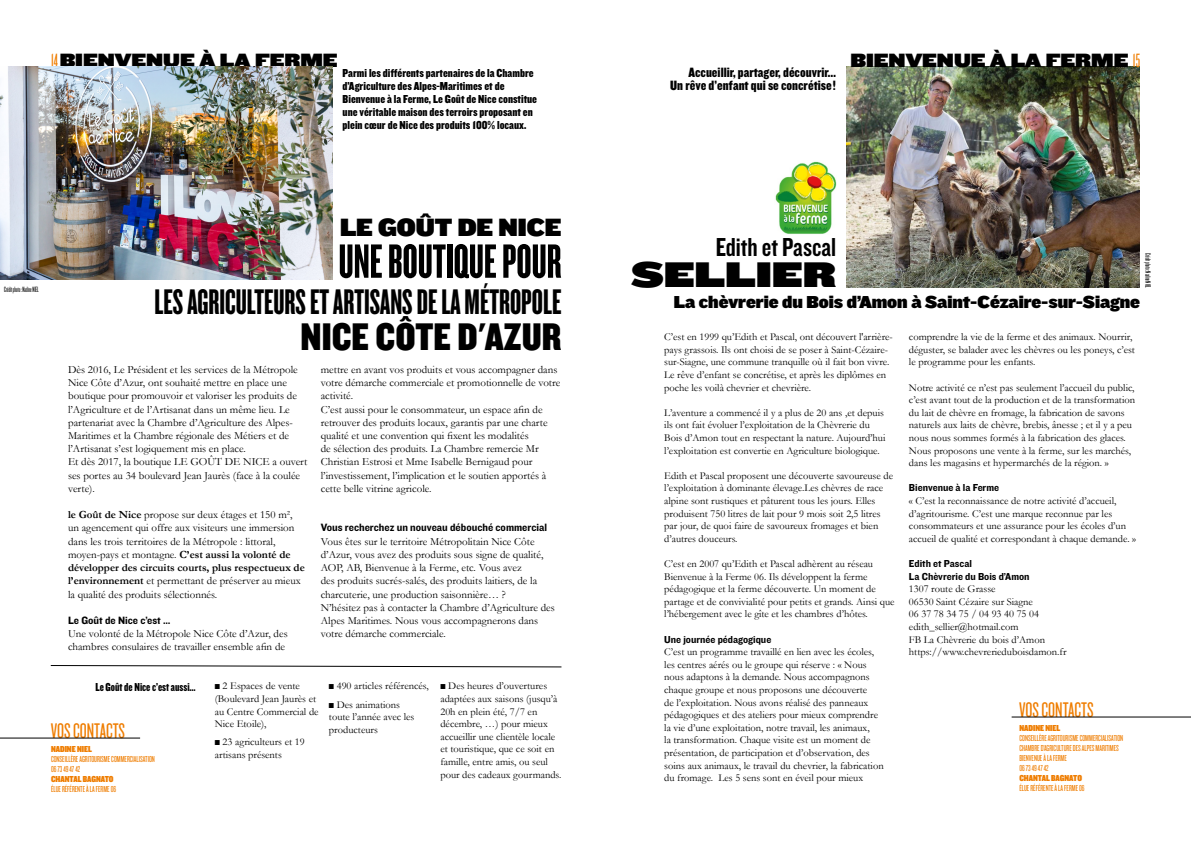
<style>
.page{position:relative;width:1191px;height:842px;background:#fff}
.page>*{position:absolute;margin:0;border:0;box-sizing:border-box;transform-origin:0 0}
.t1{font:50px "Knockout HTF67 Full Bantamwt";color:#000}
.t2{font:40px "Knockout HTF70 Full Welterwt";color:#000}
.t3{font:37px "Knockout HTF67 Full Bantamwt";color:#000}
.t4{font:37px "Knockout HTF94 Ultmt Sumo";color:#000}
.t5{font:27px "Knockout HTF49 Liteweight";color:#000}
.t6{font:26px "Knockout HTF92 Ultmt Cruiserwt";color:#000}
.t7{font:22px "Knockout HTF27 Junior Bantamwt";color:#ef7d00}
.t8{font:20px "Knockout HTF93 Ultmt Heviwt";color:#000}
.t9{font:18px "Knockout HTF92 Ultmt Cruiserwt";color:#000}
.t10{font:14px/13px "Knockout HTF70 Full Welterwt";color:#000;text-align:right}
.t11{font:12px/13px "Knockout HTF70 Full Welterwt";color:#000}
.t12{font:12px "Knockout HTF69 Full Liteweight";color:#000}
.t13{font:11px/13.2px "Garamond";color:#000}
.t14{font:11px "Knockout HTF51 Middleweight";color:#000}
.t15{font:10.5px/12.6px "Garamond";color:#000}
.t16{font:10.5px/12.6px "Knockout HTF51 Middleweight";color:#000}
.t17{font:9px/10px "Knockout HTF27 Junior Bantamwt";color:#ef7d00}
.t18{font:9px "Knockout HTF90 Ultmt Welterwt";color:#ef7d00}
.t19{font:8px "Knockout HTF26 Junior Flyweight";color:#000}
.s1{font-family:"Knockout HTF26 Junior Flyweight";color:#ef7d00}
.s2{font-weight:700}
.s3{font-family:"Knockout HTF94 Ultmt Sumo"}
</style>
<div class="page">
<img style="left:0;top:67px;width:333px;height:212px">
<hr style="left:0;top:738px;width:140px;height:1px;background:#000">
<svg style="left:50px;top:665px;width:512px;height:2px"></svg>
<img style="left:846px;top:67px;width:294px;height:221px">
<hr style="left:1011px;top:717px;width:180px;height:1px;background:#000">
<img style="left:775px;top:161px;width:61px;height:73px">
<h3 class="t8" style="left:51px;top:49px;width:288px"><span class="s1">14</span> BIENVENUE À LA FERME</h3>
<p class="t11" style="left:342px;top:67px;width:196px">Parmi les différents partenaires de la Chambre d’Agriculture des Alpes-Maritimes et de Bienvenue à la Ferme, Le Goût de Nice constitue une véritable maison des terroirs proposant en plein cœur de Nice des produits 100% locaux.</p>
<p class="t19" style="left:4px;top:286px;width:36px">Crédit photo : Nadine NIEL</p>
<h3 class="t6" style="left:340px;top:213px;width:223px">LE GOÛT DE NICE</h3>
<h1 class="t1" style="left:338px;top:236px;width:224px">UNE BOUTIQUE POUR</h1>
<h3 class="t3" style="left:155px;top:283px;width:408px">LES AGRICULTEURS ET ARTISANS DE LA MÉTROPOLE</h3>
<h2 class="t2" style="left:301px;top:315px;width:262px">NICE CÔTE D'AZUR</h2>
<p class="t13" style="left:68px;top:363px;width:241px">Dès 2016, Le Président et les services de la Métropole Nice Côte d’Azur, ont souhaité mettre en place une boutique pour promouvoir et valoriser les produits de l’Agriculture et de l’Artisanat dans un même lieu. Le partenariat avec la Chambre d’Agriculture des Alpes-Maritimes et la Chambre régionale des Métiers et de l’Artisanat s’est logiquement mis en place.<br>Et dès 2017, la boutique LE GOÛT DE NICE a ouvert ses portes au 34 boulevard Jean Jaurès (face à la coulée verte).</p>
<p class="t13" style="left:68px;top:508px;width:238px"><span class="s2">le Goût de Nice</span> propose sur deux étages et 150 m², un agencement qui offre aux visiteurs une immersion dans les trois territoires de la Métropole : littoral, moyen-pays et montagne. <span class="s2">C’est aussi la volonté de développer des circuits courts, plus respectueux de l’environnement</span> et permettant de préserver au mieux la qualité des produits sélectionnés.</p>
<p class="t14" style="left:68px;top:614px;width:104px">Le Goût de Nice c’est …</p>
<p class="t13" style="left:68px;top:627px;width:221px">Une volonté de la Métropole Nice Côte d’Azur, des chambres consulaires de travailler ensemble afin de</p>
<p class="t13" style="left:321px;top:363px;width:241px">mettre en avant vos produits et vous accompagner dans votre démarche commerciale et promotionnelle de votre activité.<br>C’est aussi pour le consommateur, un espace afin de retrouver des produits locaux, garantis par une charte qualité et une convention qui fixent les modalités<br>de sélection des produits. La Chambre remercie Mr Christian Estrosi et Mme Isabelle Bernigaud pour l’investissement, l’implication et le soutien apportés à cette belle vitrine agricole.</p>
<p class="t14" style="left:321px;top:522px;width:228px">Vous recherchez un nouveau débouché commercial</p>
<p class="t13" style="left:321px;top:534px;width:236px">Vous êtes sur le territoire Métropolitain Nice Côte d’Azur, vous avez des produits sous signe de qualité, AOP, AB, Bienvenue à la Ferme, etc. Vous avez<br>des produits sucrés-salés, des produits laitiers, de la charcuterie, une production saisonnière… ?<br>N’hésitez pas à contacter la Chambre d’Agriculture des Alpes Maritimes. Nous vous accompagnerons dans votre démarche commerciale.</p>
<p class="t15" style="left:215px;top:679px;width:105px"><span class="s3">≠</span> 2 Espaces de vente (Boulevard Jean Jaurès et au Centre Commercial de<br>Nice Etoile),</p>
<p class="t15" style="left:215px;top:735px;width:91px"><span class="s3">≠</span> 23 agriculteurs et 19 artisans présents</p>
<p class="t12" style="left:95px;top:681px;width:102px">Le Goût de Nice c’est aussi…</p>
<p class="t15" style="left:329px;top:677px;width:101px;line-height:18.3px"><span class="s3">≠</span> 490 articles référencés, <span class="s3">≠</span> Des animations</p>
<p class="t15" style="left:329px;top:710px;width:87px">toute l’année avec les producteurs</p>
<h3 class="t7" style="left:51px;top:720px;width:76px">VOS CONTACTS</h3>
<p class="t18" style="left:51px;top:744px;width:42px">NADINE NIEL</p>
<p class="t17" style="left:51px;top:754px;width:105px">CONSEILLÈRE AGRITOURISME COMMERCIALISATION<br>06 73 49 47 42</p>
<p class="t18" style="left:51px;top:774px;width:64px">CHANTAL BAGNATO</p>
<p class="t17" style="left:51px;top:784px;width:67px">ÉLUE RÉFÉRENTE À LA FERME 06</p>
<p class="t15" style="left:440px;top:679px;width:122px"><span class="s3">≠</span> Des heures d’ouvertures adaptées aux saisons (jusqu’à<br>20h en plein été, 7/7 en décembre, …) pour mieux accueillir une clientèle locale et touristique, que ce soit en famille, entre amis, ou seul pour des cadeaux gourmands.</p>
<h3 class="t10" style="left:670px;top:67px;width:167px">Accueillir, partager, découvrir…<br>Un rêve d’enfant qui se concrétise !</h3>
<h3 class="t8" style="left:850px;top:49px;width:291px">BIENVENUE À LA FERME <span class="s1">15</span></h3>
<h3 class="t5" style="left:715px;top:233px;width:122px">Edith et Pascal</h3>
<h3 class="t4" style="left:631px;top:254px;width:206px">SELLIER</h3>
<p class="t19" style="left:1151px;top:253px;width:36px;rotate:90deg">Crédit photo : Nadine NIEL</p>
<h3 class="t9" style="left:674px;top:292px;width:468px">La chèvrerie du Bois d’Amon à Saint-Cézaire-sur-Siagne</h3>
<p class="t15" style="left:664px;top:330px;width:230px">C’est en 1999 qu’Edith et Pascal, ont découvert l'arrière&shy;pays grassois. Ils ont choisi de se poser à Saint-Cézaire&shy;sur-Siagne, une commune tranquille où il fait bon vivre.<br>Le rêve d’enfant se concrétise, et après les diplômes en poche les voilà chevrier et chevrière.</p>
<p class="t15" style="left:664px;top:406px;width:223px">L’aventure a commencé il y a plus de 20 ans ,et depuis ils ont fait évoluer l’exploitation de la Chèvrerie du Bois d’Amon tout en respectant la nature. Aujourd’hui l’exploitation est convertie en Agriculture biologique.</p>
<p class="t15" style="left:664px;top:469px;width:230px">Edith et Pascal proposent une découverte savoureuse de l’exploitation à dominante élevage.Les chèvres de race alpine sont rustiques et pâturent tous les jours. Elles produisent 750 litres de lait pour 9 mois soit 2,5 litres par jour, de quoi faire de savoureux fromages et bien d’autres douceurs.</p>
<p class="t15" style="left:664px;top:557px;width:232px">C’est en 2007 qu’Edith et Pascal adhèrent au réseau Bienvenue à la Ferme 06. Ils développent la ferme pédagogique et la ferme découverte. Un moment de partage et de convivialité pour petits et grands. Ainsi que l’hébergement avec le gîte et les chambres d’hôtes.</p>
<p class="t16" style="left:664px;top:633px;width:109px">Une journée pédagogique</p>
<p class="t15" style="left:664px;top:645px;width:221px">C’est un programme travaillé en lien avec les écoles, les centres aérés ou le groupe qui réserve : « Nous nous adaptons à la demande. Nous accompagnons chaque groupe et nous proposons une découverte<br>de l’exploitation. Nous avons réalisé des panneaux pédagogiques et des ateliers pour mieux comprendre la vie d’une exploitation, notre travail, les animaux,<br>la transformation. Chaque visite est un moment de présentation, de participation et d’observation, des soins aux animaux, le travail du chevrier, la fabrication du fromage. Les 5 sens sont en éveil pour mieux</p>
<p class="t15" style="left:909px;top:330px;width:227px">comprendre la vie de la ferme et des animaux. Nourrir, déguster, se balader avec les chèvres ou les poneys, c’est le programme pour les enfants.</p>
<p class="t15" style="left:909px;top:381px;width:228px">Notre activité ce n’est pas seulement l’accueil du public, c’est avant tout de la production et de la transformation du lait de chèvre en fromage, la fabrication de savons naturels aux laits de chèvre, brebis, ânesse ; et il y a peu nous nous sommes formés à la fabrication des glaces.<br>Nous proposons une vente à la ferme, sur les marchés, dans les magasins et hypermarchés de la région. »</p>
<p class="t16" style="left:909px;top:482px;width:92px">Bienvenue à la Ferme</p>
<p class="t15" style="left:909px;top:494px;width:229px">« C’est la reconnaissance de notre activité d’accueil, d’agritourisme. C’est une marque reconnue par les consommateurs et une assurance pour les écoles d’un accueil de qualité et correspondant à chaque demande. »</p>
<p class="t16" style="left:909px;top:557px;width:122px">Edith et Pascal<br>La Chèvrerie du Bois d’Amon</p>
<p class="t15" style="left:909px;top:582px;width:159px">1307 route de Grasse<br>06530 Saint Cézaire sur Siagne<br>06 37 78 34 75 / 04 93 40 75 04 edith_sellier@hotmail.com<br>FB La Chèvrerie du bois d’Amon https://www.chevrerieduboisdamon.fr</p>
<h3 class="t7" style="left:1019px;top:699px;width:76px">VOS CONTACTS</h3>
<p class="t18" style="left:1019px;top:723px;width:42px">NADINE NIEL</p>
<p class="t17" style="left:1019px;top:733px;width:105px">CONSEILLÈRE AGRITOURISME COMMERCIALISATION<br>CHAMBRE D’AGRICULTURE DES ALPES MARITIMES<br>BIENVENUE À LA FERME<br>06 73 49 47 42</p>
<p class="t18" style="left:1019px;top:773px;width:64px">CHANTAL BAGNATO</p>
<p class="t17" style="left:1019px;top:783px;width:67px">ÉLUE RÉFÉRENTE À LA FERME 06</p>
</div>
